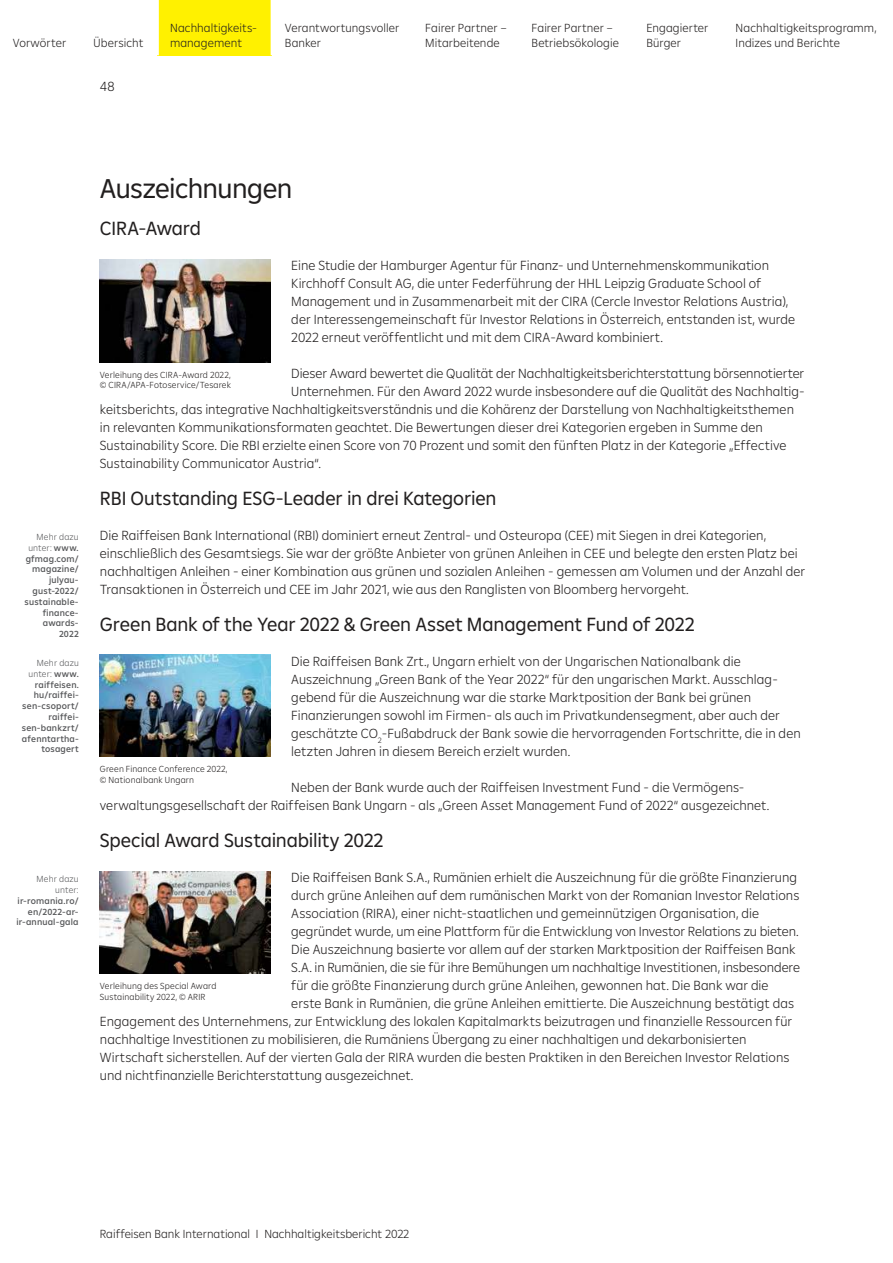
<style>
.page{position:relative;width:893px;height:1263px;background:#fff}
.page>*{position:absolute;margin:0;border:0;box-sizing:border-box;transform-origin:0 0}
.t1{font:27.75px "Amalia";letter-spacing:-.02em;color:#221f1f}
.t2{font:19.5px "Amalia";letter-spacing:-.01em;color:#221f1f}
.t3{font:300 13.5px/18px "Amalia";color:#221f1f}
.t4{font:300 12px/14.4px "Amalia";letter-spacing:.005em;color:#221f1f}
.t5{font:500 9px/10.8px "Amalia";letter-spacing:.02em;color:#57585a;text-align:right}
.t6{font:300 9px/10.8px "Amalia";letter-spacing:.015em;color:#221f1f}
.t7{font:300 9px/10.8px "Amalia";letter-spacing:.015em;color:#57585a;text-align:right}
.s1{font-weight:300}
</style>
<div class="page">
<div style="left:157px;top:0;width:115px;height:55px;background:#fff100"></div>
<hr style="left:156px;top:0;width:3px;height:55px;background:#fff">
<hr style="left:271px;top:0;width:3px;height:55px;background:#fff">
<img style="left:100px;top:260px;width:170px;height:102px">
<img style="left:100px;top:655px;width:170px;height:102px">
<img style="left:100px;top:872px;width:170px;height:102px">
<p class="t4" style="left:13px;top:36px;width:55px">Vorwörter</p>
<p class="t4" style="left:94px;top:36px;width:51px">Übersicht</p>
<p class="t3" style="left:100px;top:77px;width:16px">48</p>
<p class="t4" style="left:170px;top:21px;width:89px">Nachhaltigkeits&shy;management</p>
<p class="t4" style="left:285px;top:21px;width:116px">Verantwortungsvoller<br>Banker</p>
<p class="t4" style="left:425px;top:21px;width:83px">Fairer Partner –<br>Mitarbeitende</p>
<p class="t4" style="left:531px;top:21px;width:89px">Fairer Partner –<br>Betriebsökologie</p>
<p class="t4" style="left:646px;top:21px;width:64px">Engagierter<br>Bürger</p>
<p class="t4" style="left:736px;top:21px;width:143px">Nachhaltigkeitsprogramm,<br>Indizes und Berichte</p>
<p class="t5" style="left:25px;top:532px;width:56px"><span class="s1">Mehr dazu unter:</span> www. gfmag.com/ magazine/ julyau&shy;gust-2022/ sustainable&shy;finance&shy;awards-<br>2022</p>
<p class="t5" style="left:22px;top:658px;width:59px"><span class="s1">Mehr dazu unter:</span> www. raiffeisen. hu/raiffei&shy;sen-csoport/ raiffei&shy;sen-bankzrt/ afenntartha&shy;tosagert</p>
<p class="t7" style="left:37px;top:874px;width:44px">Mehr dazu unter:</p>
<p class="t5" style="left:16px;top:895px;width:64px">ir-romania.ro/ en/2022-ar&shy;ir-annual-gala</p>
<h1 class="t1" style="left:100px;top:174px;width:194px">Auszeichnungen</h1>
<h2 class="t2" style="left:100px;top:218px;width:103px">CIRA-Award</h2>
<p class="t3" style="left:291px;top:256px;width:505px">Eine Studie der Hamburger Agentur für Finanz- und Unternehmenskommunikation Kirchhoff Consult AG, die unter Federführung der HHL Leipzig Graduate School of Management und in Zusammenarbeit mit der CIRA (Cercle Investor Relations Austria), der Interessengemeinschaft für Investor Relations in Österreich, entstanden ist, wurde 2022 erneut veröffentlicht und mit dem CIRA-Award kombiniert.</p>
<p class="t3" style="left:291px;top:364px;width:515px">Dieser Award bewertet die Qualität der Nachhaltigkeitsberichterstattung börsennotierter</p>
<p class="t3" style="left:291px;top:382px;width:515px">Unternehmen. Für den Award 2022 wurde insbesondere auf die Qualität des Nachhaltig-</p>
<p class="t3" style="left:100px;top:400px;width:696px">keitsberichts, das integrative Nachhaltigkeitsverständnis und die Kohärenz der Darstellung von Nachhaltigkeitsthemen</p>
<p class="t3" style="left:100px;top:418px;width:664px">in relevanten Kommunikationsformaten geachtet. Die Bewertungen dieser drei Kategorien ergeben in Summe den</p>
<p class="t3" style="left:100px;top:436px;width:688px">Sustainability Score. Die RBI erzielte einen Score von 70 Prozent und somit den fünften Platz in der Kategorie „Effective</p>
<p class="t3" style="left:100px;top:454px;width:223px">Sustainability Communicator Austria“.</p>
<h2 class="t2" style="left:100px;top:488px;width:398px">RBI Outstanding ESG-Leader in drei Kategorien</h2>
<p class="t3" style="left:100px;top:526px;width:707px">Die Raiffeisen Bank International (RBI) dominiert erneut Zentral- und Osteuropa (CEE) mit Siegen in drei Kategorien, einschließlich des Gesamtsiegs. Sie war der größte Anbieter von grünen Anleihen in CEE und belegte den ersten Platz bei nachhaltigen Anleihen - einer Kombination aus grünen und sozialen Anleihen - gemessen am Volumen und der Anzahl der Transaktionen in Österreich und CEE im Jahr 2021, wie aus den Ranglisten von Bloomberg hervorgeht.</p>
<h2 class="t2" style="left:100px;top:614px;width:596px">Green Bank of the Year 2022 &amp; Green Asset Management Fund of 2022</h2>
<p class="t3" style="left:291px;top:652px;width:511px">Die Raiffeisen Bank Zrt., Ungarn erhielt von der Ungarischen Nationalbank die Auszeichnung „Green Bank of the Year 2022“ für den ungarischen Markt. Ausschlag&shy;gebend für die Auszeichnung war die starke Marktposition der Bank bei grünen Finanzierungen sowohl im Firmen- als auch im Privatkundensegment, aber auch der geschätzte CO<sub>2</sub>-Fußabdruck der Bank sowie die hervorragenden Fortschritte, die in den letzten Jahren in diesem Bereich erzielt wurden.</p>
<p class="t3" style="left:100px;top:778px;width:671px;text-indent:191px">Neben der Bank wurde auch der Raiffeisen Investment Fund - die Vermögens&shy;verwaltungsgesellschaft der Raiffeisen Bank Ungarn - als „Green Asset Management Fund of 2022“ ausgezeichnet.</p>
<h2 class="t2" style="left:100px;top:830px;width:285px">Special Award Sustainability 2022</h2>
<p class="t3" style="left:291px;top:868px;width:507px">Die Raiffeisen Bank S.A., Rumänien erhielt die Auszeichnung für die größte Finanzierung</p>
<p class="t3" style="left:291px;top:886px;width:510px">durch grüne Anleihen auf dem rumänischen Markt von der Romanian Investor Relations</p>
<p class="t3" style="left:291px;top:904px;width:469px">Association (RIRA), einer nicht-staatlichen und gemeinnützigen Organisation, die</p>
<p class="t3" style="left:291px;top:922px;width:509px">gegründet wurde, um eine Plattform für die Entwicklung von Investor Relations zu bieten.</p>
<p class="t3" style="left:291px;top:940px;width:506px">Die Auszeichnung basierte vor allem auf der starken Marktposition der Raiffeisen Bank</p>
<p class="t3" style="left:291px;top:958px;width:510px">S.A. in Rumänien, die sie für ihre Bemühungen um nachhaltige Investitionen, insbesondere</p>
<p class="t3" style="left:291px;top:976px;width:479px">für die größte Finanzierung durch grüne Anleihen, gewonnen hat. Die Bank war die</p>
<p class="t3" style="left:291px;top:994px;width:504px">erste Bank in Rumänien, die grüne Anleihen emittierte. Die Auszeichnung bestätigt das</p>
<p class="t3" style="left:100px;top:1012px;width:694px">Engagement des Unternehmens, zur Entwicklung des lokalen Kapitalmarkts beizutragen und finanzielle Ressourcen für</p>
<p class="t3" style="left:100px;top:1030px;width:648px">nachhaltige Investitionen zu mobilisieren, die Rumäniens Übergang zu einer nachhaltigen und dekarbonisierten</p>
<p class="t3" style="left:100px;top:1048px;width:691px">Wirtschaft sicherstellen. Auf der vierten Gala der RIRA wurden die besten Praktiken in den Bereichen Investor Relations</p>
<p class="t3" style="left:100px;top:1066px;width:315px">und nichtfinanzielle Berichterstattung ausgezeichnet.</p>
<p class="t6" style="left:100px;top:369px;width:133px">Verleihung des CIRA-Award 2022, © CIRA/APA-Fotoservice/Tesarek</p>
<p class="t6" style="left:100px;top:763px;width:129px">Green Finance Conference 2022, © Nationalbank Ungarn</p>
<p class="t6" style="left:100px;top:980px;width:118px">Verleihung des Special Award<br>Sustainability 2022, © ARIR</p>
<p class="t4" style="left:100px;top:1228px;width:311px">Raiffeisen Bank International I Nachhaltigkeitsbericht 2022</p>
</div>
